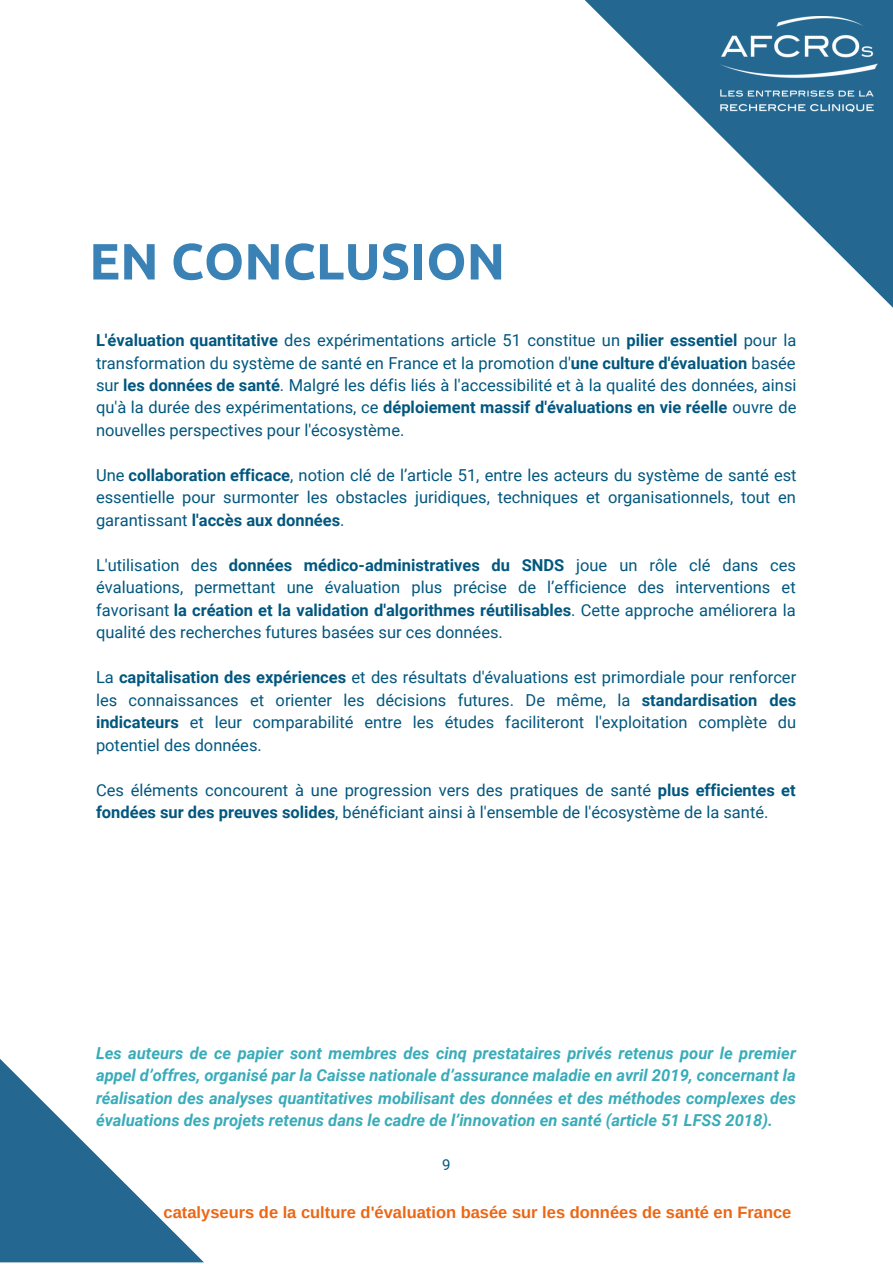
<style>
.page{position:relative;width:893px;height:1264px;background:#fff}
.page>*{position:absolute;margin:0;border:0;box-sizing:border-box;transform-origin:0 0}
.t1{font:700 51px "Ubuntu";color:#3a82b5}
.t2{font:16.5px/22.5px "Roboto";color:#02577f;text-align:justify}
.t3{font:italic 700 16.5px/22.5px "Roboto";color:#39acba;text-align:justify}
.t4{font:700 16.5px "Arimo";color:#ec6614}
.t5{font:15px "Roboto";color:#02577f}
.s1{font-weight:700}
</style>
<div class="page">
<svg style="left:0;top:1059px;width:204px;height:203px"></svg>
<svg style="left:585px;top:0;width:307px;height:307px"></svg>
<p class="t1" style="left:89px;top:232px;width:417px">EN CONCLUSION</p>
<p class="t2" style="left:96px;top:329px;width:702px"><span class="s1">L'évaluation quantitative</span> des expérimentations article 51 constitue un <span class="s1">pilier essentiel</span> pour la transformation du système de santé en France et la promotion d'<span class="s1">une culture d'évaluation</span> basée sur <span class="s1">les données de santé</span>. Malgré les défis liés à l'accessibilité et à la qualité des données, ainsi qu'à la durée des expérimentations, ce <span class="s1">déploiement massif d'évaluations en vie réelle</span> ouvre de nouvelles perspectives pour l'écosystème.</p>
<p class="t2" style="left:96px;top:464px;width:702px">Une <span class="s1">collaboration efficace</span>, notion clé de l’article 51, entre les acteurs du système de santé est essentielle pour surmonter les obstacles juridiques, techniques et organisationnels, tout en garantissant <span class="s1">l'accès aux données</span>.</p>
<p class="t2" style="left:96px;top:554px;width:701px">L'utilisation des <span class="s1">données médico-administratives du SNDS</span> joue un rôle clé dans ces évaluations, permettant une évaluation plus précise de l’efficience des interventions et favorisant <span class="s1">la création et la validation d'algorithmes réutilisables</span>. Cette approche améliorera la qualité des recherches futures basées sur ces données.</p>
<p class="t2" style="left:96px;top:666px;width:701px">La <span class="s1">capitalisation des expériences</span> et des résultats d'évaluations est primordiale pour renforcer les connaissances et orienter les décisions futures. De même, la <span class="s1">standardisation des indicateurs</span> et leur comparabilité entre les études faciliteront l'exploitation complète du potentiel des données.</p>
<p class="t2" style="left:96px;top:779px;width:701px">Ces éléments concourent à une progression vers des pratiques de santé <span class="s1">plus efficientes et fondées sur des preuves solides</span>, bénéficiant ainsi à l'ensemble de l'écosystème de la santé.</p>
<p class="t3" style="left:96px;top:1041px;width:701px">Les auteurs de ce papier sont membres des cinq prestataires privés retenus pour le premier appel d’offres, organisé par la Caisse nationale d’assurance maladie en avril 2019, concernant la réalisation des analyses quantitatives mobilisant des données et des méthodes complexes des évaluations des projets retenus dans le cadre de l’innovation en santé (article 51 LFSS 2018).</p>
<p class="t5" style="left:442px;top:1156px;width:10px">9</p>
<p class="t4" style="left:164px;top:1203px;width:629px">catalyseurs de la culture d'évaluation basée sur les données de santé en France</p>
</div>
